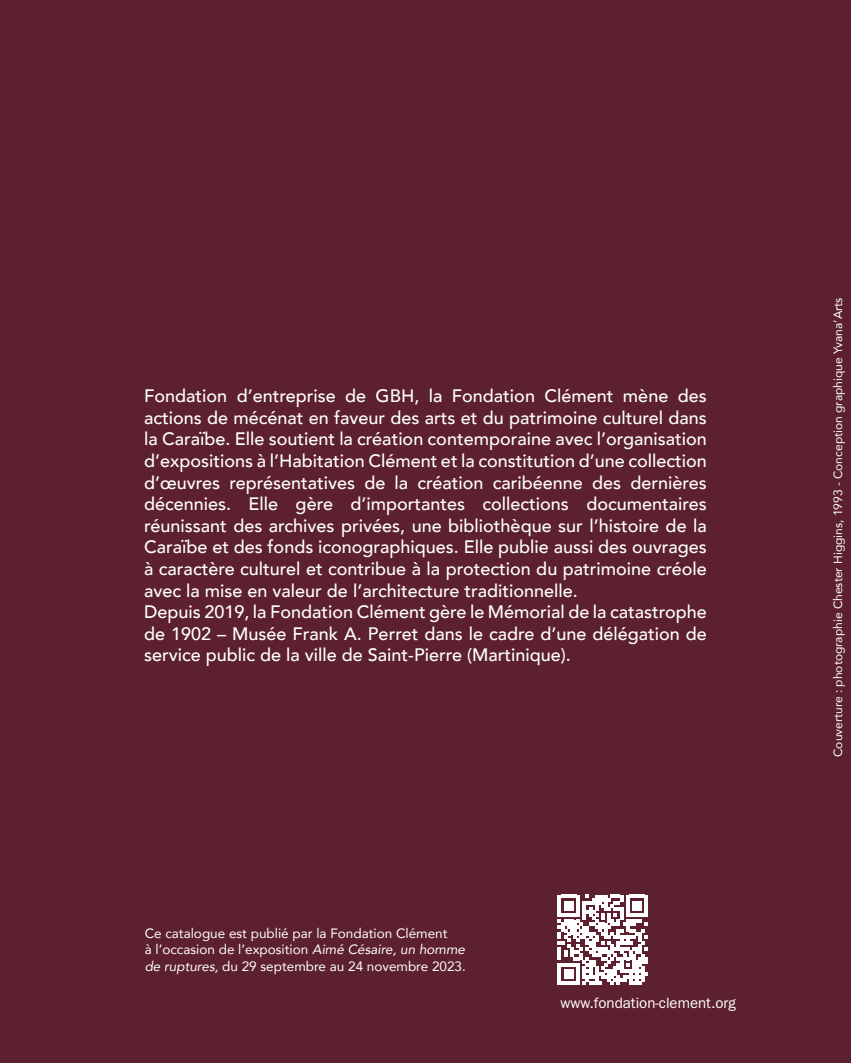
<style>
.page{position:relative;width:851px;height:1063px;background:#fff}
.page>*{position:absolute;margin:0;border:0;box-sizing:border-box;transform-origin:0 0}
.t1{font:500 18px/21.6px "Avenir";color:#fff}
.t2{font:15px "ITC Franklin Gothic Std";color:#fff}
.t3{font:13.5px/16.5px "Avenir";color:#fff}
.t4{font:12px "Avenir";color:#fff}
.s1{font-style:italic}
</style>
<div class="page">
<div style="left:0;top:0;width:850px;height:1063px;background:#5d202f"></div>
<svg style="left:558px;top:895px;width:89px;height:90px"></svg>
<p class="t1" style="left:144px;top:384px;width:564px">Fondation d’entreprise de GBH, la Fondation Clément mène des actions de mécénat en faveur des arts et du patrimoine culturel dans la Caraïbe. Elle soutient la création contemporaine avec l’organisation d’expositions à l’Habitation Clément et la constitution d’une collection d’œuvres représentatives de la création caribéenne des dernières décennies. Elle gère d’importantes collections documentaires réunissant des archives privées, une bibliothèque sur l’histoire de la Caraïbe et des fonds iconographiques. Elle publie aussi des ouvrages à caractère culturel et contribue à la protection du patrimoine créole avec la mise en valeur de l’architecture traditionnelle.<br>Depuis 2019, la Fondation Clément gère le Mémorial de la catastrophe de 1902 – Musée Frank A. Perret dans le cadre d’une délégation de service public de la ville de Saint-Pierre (Martinique).</p>
<p class="t3" style="left:145px;top:925px;width:322px">Ce catalogue est publié par la Fondation Clément<br>à l’occasion de l’exposition <span class="s1">Aimé Césaire, un homme de ruptures,</span> du 29 septembre au 24 novembre 2023.</p>
<p class="t2" style="left:560px;top:994px;width:177px">www.fondation-clement.org</p>
<p class="t4" style="left:828px;top:757px;width:461px;rotate:-90deg">Couverture : photographie Chester Higgins, 1993 - Conception graphique Yvana’Arts</p>
</div>
